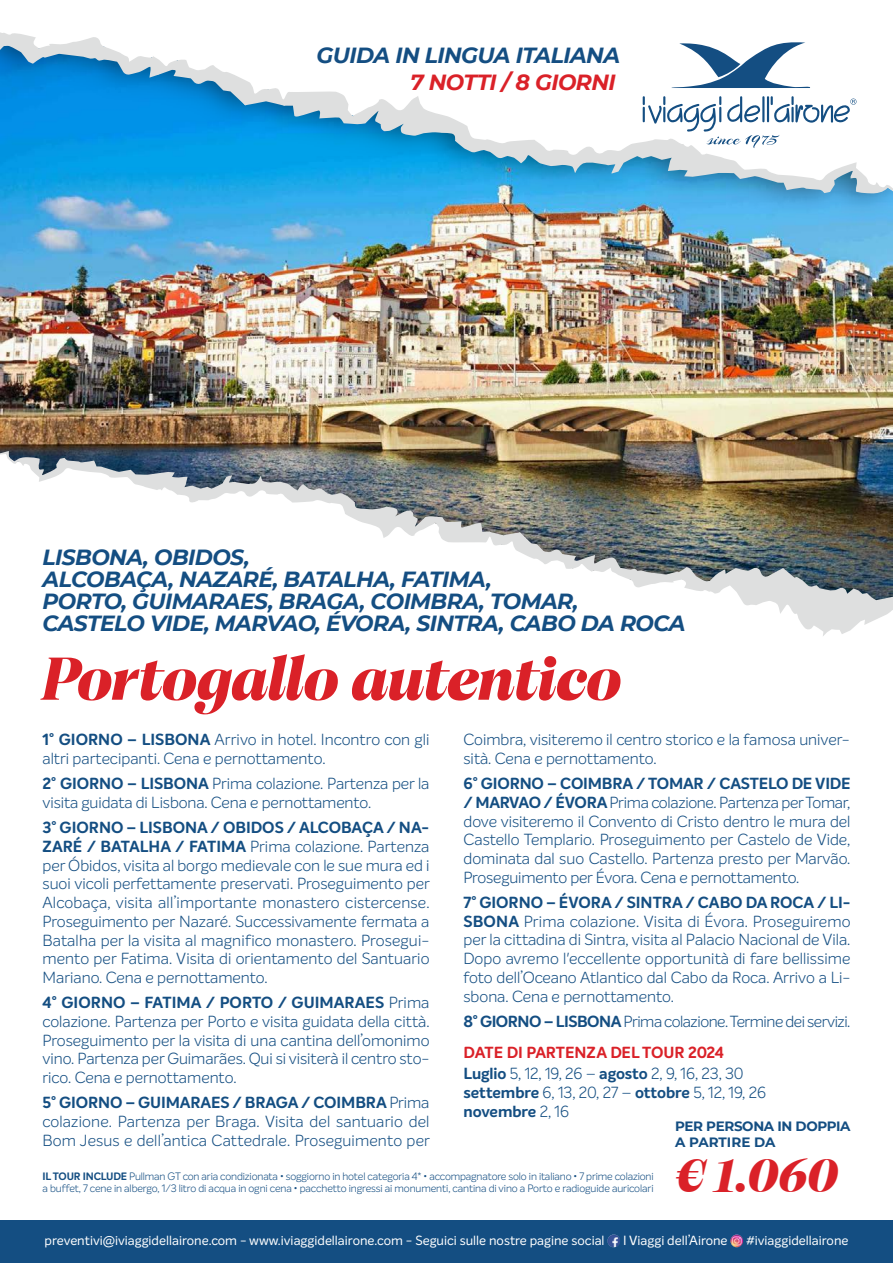
<style>
.page{position:relative;width:893px;height:1263px;background:#fff}
.page>*{position:absolute;margin:0;border:0;box-sizing:border-box;transform-origin:0 0}
.t1{font:61.95px "Cotford Display Bold Italic";letter-spacing:-.005em;color:#da2128}
.t2{font:48px "Cotford Display Bold Italic";color:#da2128}
.t3{font:italic 700 21.9px/21.8px "Montserrat";letter-spacing:-.025em;color:#144e82}
.t4{font:italic 700 21.9px "Montserrat";letter-spacing:-.025em;color:#da2128}
.t5{font:300 15.75px/18.8px "Intelo";color:#144e82;text-align:justify}
.t6{font:300 15.75px/31.5px "Intelo";letter-spacing:-.03em;color:#144e82}
.t7{font:700 13.5px/16.2px "Montserrat";letter-spacing:-.025em;color:#144e82}
.t8{font:13.05px "Intelo";color:#fff}
.t9{font:300 10.5px/12px "Intelo";letter-spacing:-.01em;color:#144e82}
.s1{font-weight:700}
.s2{font-weight:700;color:#da2128}
</style>
<div class="page">
<img style="left:0;top:201px;width:893px;height:49px">
<svg style="left:0;top:32px;width:893px;height:169px"></svg>
<svg style="left:670px;top:42px;width:142px;height:46px"></svg>
<svg style="left:643px;top:96px;width:213px;height:52px"></svg>
<img style="left:0;top:250px;width:893px;height:201px">
<img style="left:0;top:451px;width:893px;height:185px">
<div style="left:0;top:1220px;width:893px;height:43px;background:#144e82"></div>
<svg style="left:607px;top:1234px;width:13px;height:13px"></svg>
<svg style="left:730px;top:1234px;width:13px;height:13px"></svg>
<h3 class="t3" style="left:317px;top:44px;width:305px">GUIDA IN LINGUA ITALIANA</h3>
<h3 class="t4" style="left:410px;top:69px;width:207px">7 NOTTI / 8 GIORNI</h3>
<h3 class="t3" style="left:42px;top:546px;width:644px">LISBONA, OBIDOS,<br>ALCOBAÇA, NAZARÉ, BATALHA, FATIMA,<br>PORTO, GUIMARAES, BRAGA, COIMBRA, TOMAR, CASTELO VIDE, MARVAO, ÉVORA, SINTRA, CABO DA ROCA</h3>
<h1 class="t1" style="left:42px;top:653px;width:581px">Portogallo autentico</h1>
<p class="t5" style="left:43px;top:731px;width:388px"><span class="s1">1° GIORNO – LISBONA</span> Arrivo in hotel. Incontro con gli altri partecipanti. Cena e pernottamento.</p>
<p class="t5" style="left:43px;top:775px;width:388px"><span class="s1">2° GIORNO – LISBONA</span> Prima colazione. Partenza per la visita guidata di Lisbona. Cena e pernottamento.</p>
<p class="t5" style="left:43px;top:819px;width:389px"><span class="s1">3° GIORNO – LISBONA / OBIDOS / ALCOBAÇA / NA-ZARÉ / BATALHA / FATIMA</span> Prima colazione. Partenza per Óbidos, visita al borgo medievale con le sue mura ed i suoi vicoli perfettamente preservati. Proseguimento per Alcobaça, visita all’importante monastero cistercense.<br>Proseguimento per Nazaré. Successivamente fermata a Batalha per la visita al magnifico monastero. Prosegui&shy;mento per Fatima. Visita di orientamento del Santuario Mariano. Cena e pernottamento.</p>
<p class="t5" style="left:43px;top:994px;width:388px"><span class="s1">4° GIORNO – FATIMA / PORTO / GUIMARAES</span> Prima colazione. Partenza per Porto e visita guidata della città.<br>Proseguimento per la visita di una cantina dell’omonimo vino. Partenza per Guimarães. Qui si visiterà il centro sto&shy;rico. Cena e pernottamento.</p>
<p class="t5" style="left:43px;top:1094px;width:389px"><span class="s1">5° GIORNO – GUIMARAES / BRAGA / COIMBRA</span> Prima colazione. Partenza per Braga. Visita del santuario del Bom Jesus e dell’antica Cattedrale. Proseguimento per</p>
<p class="t5" style="left:463px;top:731px;width:388px">Coimbra, visiteremo il centro storico e la famosa univer&shy;sità. Cena e pernottamento.</p>
<p class="t5" style="left:463px;top:775px;width:388px"><span class="s1">6° GIORNO – COIMBRA / TOMAR / CASTELO DE VIDE / MARVAO / ÉVORA</span> Prima colazione. Partenza per Tomar, dove visiteremo il Convento di Cristo dentro le mura del Castello Templario. Proseguimento per Castelo de Vide, dominata dal suo Castello. Partenza presto per Marvão.<br>Proseguimento per Évora. Cena e pernottamento.</p>
<p class="t5" style="left:463px;top:894px;width:389px"><span class="s1">7° GIORNO – ÉVORA / SINTRA / CABO DA ROCA / LI-SBONA</span> Prima colazione. Visita di Évora. Proseguiremo per la cittadina di Sintra, visita al Palacio Nacional de Vila.<br>Dopo avremo l'eccellente opportunità di fare bellissime foto dell’Oceano Atlantico dal Cabo da Roca. Arrivo a Li&shy;sbona. Cena e pernottamento.</p>
<p class="t6" style="left:463px;top:1006px;width:388px"><span class="s1">8° GIORNO – LISBONA</span> Prima colazione. Termine dei servizi.<br><span class="s2">DATE DI PARTENZA DEL TOUR 2024</span></p>
<p class="t5" style="left:463px;top:1065px;width:304px;text-align:left"><span class="s1">Luglio</span> 5, 12, 19, 26 – <span class="s1">agosto</span> 2, 9, 16, 23, 30 <span class="s1">settembre</span> 6, 13, 20, 27 – <span class="s1">ottobre</span> 5, 12, 19, 26 <span class="s1">novembre</span> 2, 16</p>
<p class="t7" style="left:675px;top:1118px;width:177px">PER PERSONA IN DOPPIA<br>A PARTIRE DA</p>
<h2 class="t2" style="left:675px;top:1155px;width:164px">€ 1.060</h2>
<p class="t9" style="left:43px;top:1170px;width:613px"><span class="s1">IL TOUR INCLUDE</span> Pullman GT con aria condizionata • soggiorno in hotel categoria 4* • accompagnatore solo in italiano • 7 prime colazioni a buffet, 7 cene in albergo, 1/3 litro di acqua in ogni cena • pacchetto ingressi ai monumenti, cantina di vino a Porto e radioguide auricolari</p>
<p class="t8" style="left:45px;top:1234px;width:562px">preventivi@iviaggidellairone.com - www.iviaggidellairone.com - Seguici sulle nostre pagine social</p>
<p class="t8" style="left:623px;top:1234px;width:106px">I Viaggi dell’Airone</p>
<p class="t8" style="left:746px;top:1234px;width:104px">#iviaggidellairone</p>
</div>
